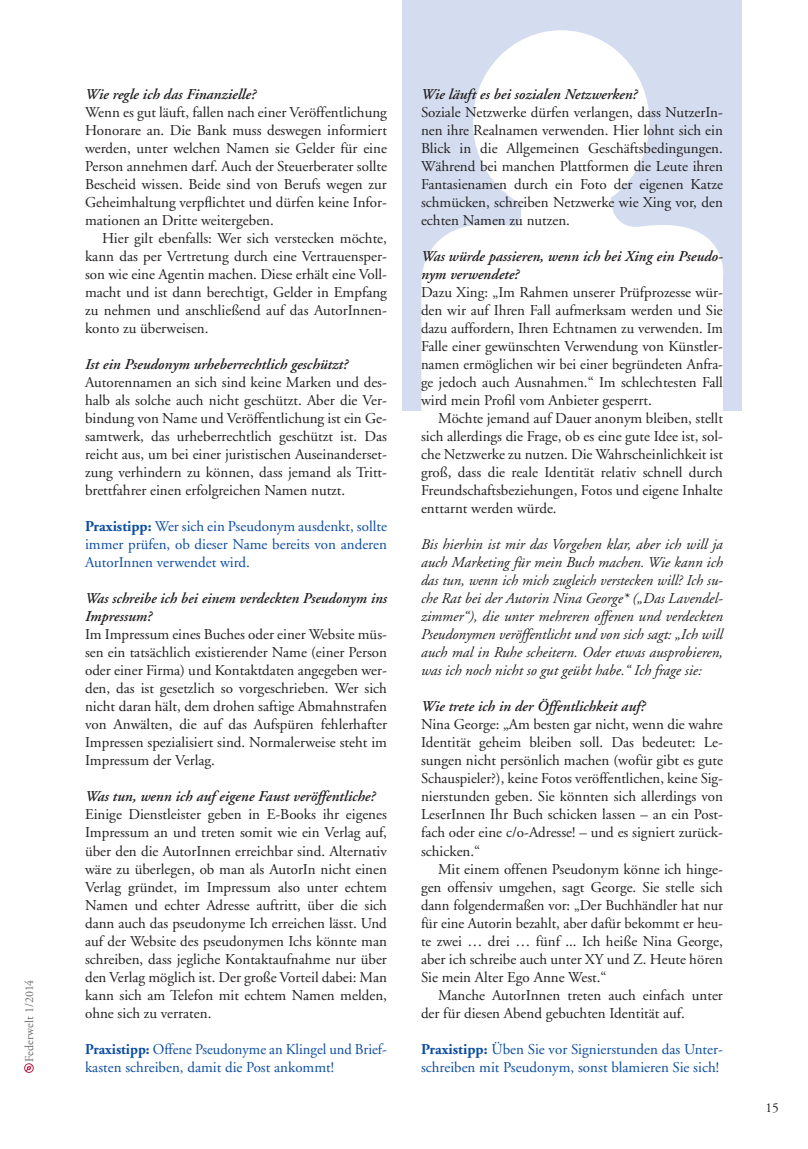
<style>
.page{position:relative;width:808px;height:1149px;background:#fff}
.page>*{position:absolute;margin:0;border:0;box-sizing:border-box;transform-origin:0 0}
.t1{font:15px/18px "Adobe Garamond";color:#231f20;text-align:justify}
.t2{font:italic 15px/18px "Adobe Garamond";color:#231f20;text-align:justify}
.t3{font:italic 600 15px/18px "Adobe Garamond";color:#231f20}
.t4{font:15px/18px "Adobe Garamond";color:#0d4da1}
.t5{font:13.5px "Adobe Garamond";color:#231f20}
.t6{font:12px "Adobe Garamond";color:#6c6d70}
.s1{font-weight:700}
</style>
<div class="page">
<svg style="left:24px;top:1063px;width:10px;height:9px"></svg>
<div style="left:403px;top:1px;width:339px;height:409px;background:#d4ddef"></div>
<svg style="left:421px;top:169px;width:311px;height:242px;fill:#fff"></svg>
<div style="left:473px;top:30px;width:176px;height:184px;background:#fff;border-radius:50%"></div>
<p class="t6" style="left:23px;top:1061px;width:83px;rotate:-90deg">Federwelt 1/2014</p>
<p class="t3" style="left:85px;top:85px;width:172px">Wie regle ich das Finanzielle?</p>
<p class="t1" style="left:85px;top:103px;width:303px">Wenn es gut läuft, fallen nach einer Veröffentlichung Honorare an. Die Bank muss deswegen informiert werden, unter welchen Namen sie Gelder für eine Person annehmen darf. Auch der Steuerberater sollte Bescheid wissen. Beide sind von Berufs wegen zur Geheimhaltung verpflichtet und dürfen keine Infor&shy;mationen an Dritte weitergeben.</p>
<p class="t1" style="left:85px;top:229px;width:303px;text-indent:17px">Hier gilt ebenfalls: Wer sich verstecken möchte, kann das per Vertretung durch eine Vertrauensper&shy;son wie eine Agentin machen. Diese erhält eine Voll&shy;macht und ist dann berechtigt, Gelder in Empfang zu nehmen und anschließend auf das AutorInnen&shy;konto zu überweisen.</p>
<p class="t3" style="left:85px;top:355px;width:264px">Ist ein Pseudonym urheberrechtlich geschützt?</p>
<p class="t1" style="left:85px;top:373px;width:303px">Autorennamen an sich sind keine Marken und des&shy;halb als solche auch nicht geschützt. Aber die Ver&shy;bindung von Name und Veröffentlichung ist ein Ge&shy;samtwerk, das urheberrechtlich geschützt ist. Das reicht aus, um bei einer juristischen Auseinanderset&shy;zung verhindern zu können, dass jemand als Tritt&shy;brettfahrer einen erfolgreichen Namen nutzt.</p>
<p class="t4" style="left:85px;top:517px;width:303px;text-align:justify"><span class="s1">Praxistipp:</span> Wer sich ein Pseudonym ausdenkt, sollte immer prüfen, ob dieser Name bereits von anderen AutorInnen verwendet wird.</p>
<p class="t3" style="left:85px;top:589px;width:303px">Was schreibe ich bei einem verdeckten Pseudonym ins<br>Impressum?</p>
<p class="t1" style="left:85px;top:625px;width:303px">Im Impressum eines Buches oder einer Website müs&shy;sen ein tatsächlich existierender Name (einer Person oder einer Firma) und Kontaktdaten angegeben wer&shy;den, das ist gesetzlich so vorgeschrieben. Wer sich nicht daran hält, dem drohen saftige Abmahnstrafen von Anwälten, die auf das Aufspüren fehlerhafter Impressen spezialisiert sind. Normalerweise steht im Impressum der Verlag.</p>
<p class="t3" style="left:85px;top:787px;width:292px">Was tun, wenn ich auf eigene Faust veröffentliche?</p>
<p class="t1" style="left:85px;top:805px;width:303px">Einige Dienstleister geben in E-Books ihr eigenes Impressum an und treten somit wie ein Verlag auf, über den die AutorInnen erreichbar sind. Alternativ wäre zu überlegen, ob man als AutorIn nicht einen Verlag gründet, im Impressum also unter echtem Namen und echter Adresse auftritt, über die sich dann auch das pseudonyme Ich erreichen lässt. Und auf der Website des pseudonymen Ichs könnte man schreiben, dass jegliche Kontaktaufnahme nur über den Verlag möglich ist. Der große Vorteil dabei: Man kann sich am Telefon mit echtem Namen melden, ohne sich zu verraten.</p>
<p class="t4" style="left:85px;top:1039px;width:303px"><span class="s1">Praxistipp:</span> Offene Pseudonyme an Klingel und Brief&shy;kasten schreiben, damit die Post ankommt!</p>
<p class="t3" style="left:421px;top:85px;width:218px">Wie läuft es bei sozialen Netzwerken?</p>
<p class="t1" style="left:421px;top:103px;width:303px">Soziale Netzwerke dürfen verlangen, dass NutzerIn&shy;nen ihre Realnamen verwenden. Hier lohnt sich ein Blick in die Allgemeinen Geschäftsbedingungen.<br>Während bei manchen Plattformen die Leute ihren Fantasienamen durch ein Foto der eigenen Katze schmücken, schreiben Netzwerke wie Xing vor, den echten Namen zu nutzen.</p>
<p class="t3" style="left:421px;top:247px;width:303px">Was würde passieren, wenn ich bei Xing ein Pseudo&shy;nym verwendete?</p>
<p class="t1" style="left:421px;top:283px;width:303px">Dazu Xing: „Im Rahmen unserer Prüfprozesse wür&shy;den wir auf Ihren Fall aufmerksam werden und Sie dazu auffordern, Ihren Echtnamen zu verwenden. Im Falle einer gewünschten Verwendung von Künstler&shy;namen ermöglichen wir bei einer begründeten Anfra&shy;ge jedoch auch Ausnahmen.“ Im schlechtesten Fall wird mein Profil vom Anbieter gesperrt.</p>
<p class="t1" style="left:421px;top:409px;width:303px;text-indent:17px">Möchte jemand auf Dauer anonym bleiben, stellt sich allerdings die Frage, ob es eine gute Idee ist, sol&shy;che Netzwerke zu nutzen. Die Wahrscheinlichkeit ist groß, dass die reale Identität relativ schnell durch Freundschaftsbeziehungen, Fotos und eigene Inhalte enttarnt werden würde.</p>
<p class="t2" style="left:421px;top:536px;width:303px">Bis hierhin ist mir das Vorgehen klar, aber ich will ja auch Marketing für mein Buch machen. Wie kann ich das tun, wenn ich mich zugleich verstecken will? Ich su&shy;che Rat bei der Autorin Nina George* („Das Lavendel&shy;zimmer“), die unter mehreren offenen und verdeckten Pseudonymen veröffentlicht und von sich sagt: „Ich will auch mal in Ruhe scheitern. Oder etwas ausprobieren, was ich noch nicht so gut geübt habe.“ Ich frage sie:</p>
<p class="t3" style="left:421px;top:697px;width:226px">Wie trete ich in der Öffentlichkeit auf?</p>
<p class="t1" style="left:421px;top:715px;width:303px">Nina George: „Am besten gar nicht, wenn die wahre Identität geheim bleiben soll. Das bedeutet: Le&shy;sungen nicht persönlich machen (wofür gibt es gute Schauspieler?), keine Fotos veröffentlichen, keine Sig&shy;nierstunden geben. Sie könnten sich allerdings von LeserInnen Ihr Buch schicken lassen – an ein Post&shy;fach oder eine c/o-Adresse! – und es signiert zurück&shy;schicken.“</p>
<p class="t1" style="left:421px;top:859px;width:303px;text-indent:17px">Mit einem offenen Pseudonym könne ich hinge&shy;gen offensiv umgehen, sagt George. Sie stelle sich dann folgendermaßen vor: „Der Buchhändler hat nur für eine Autorin bezahlt, aber dafür bekommt er heu&shy;te zwei … drei … fünf ... Ich heiße Nina George, aber ich schreibe auch unter XY und Z. Heute hören Sie mein Alter Ego Anne West.“</p>
<p class="t1" style="left:421px;top:985px;width:303px;text-indent:17px">Manche AutorInnen treten auch einfach unter der für diesen Abend gebuchten Identität auf.</p>
<p class="t4" style="left:421px;top:1039px;width:303px"><span class="s1">Praxistipp:</span> Üben Sie vor Signierstunden das Unter&shy;schreiben mit Pseudonym, sonst blamieren Sie sich!</p>
<p class="t5" style="left:765px;top:1100px;width:15px">15</p>
</div>
